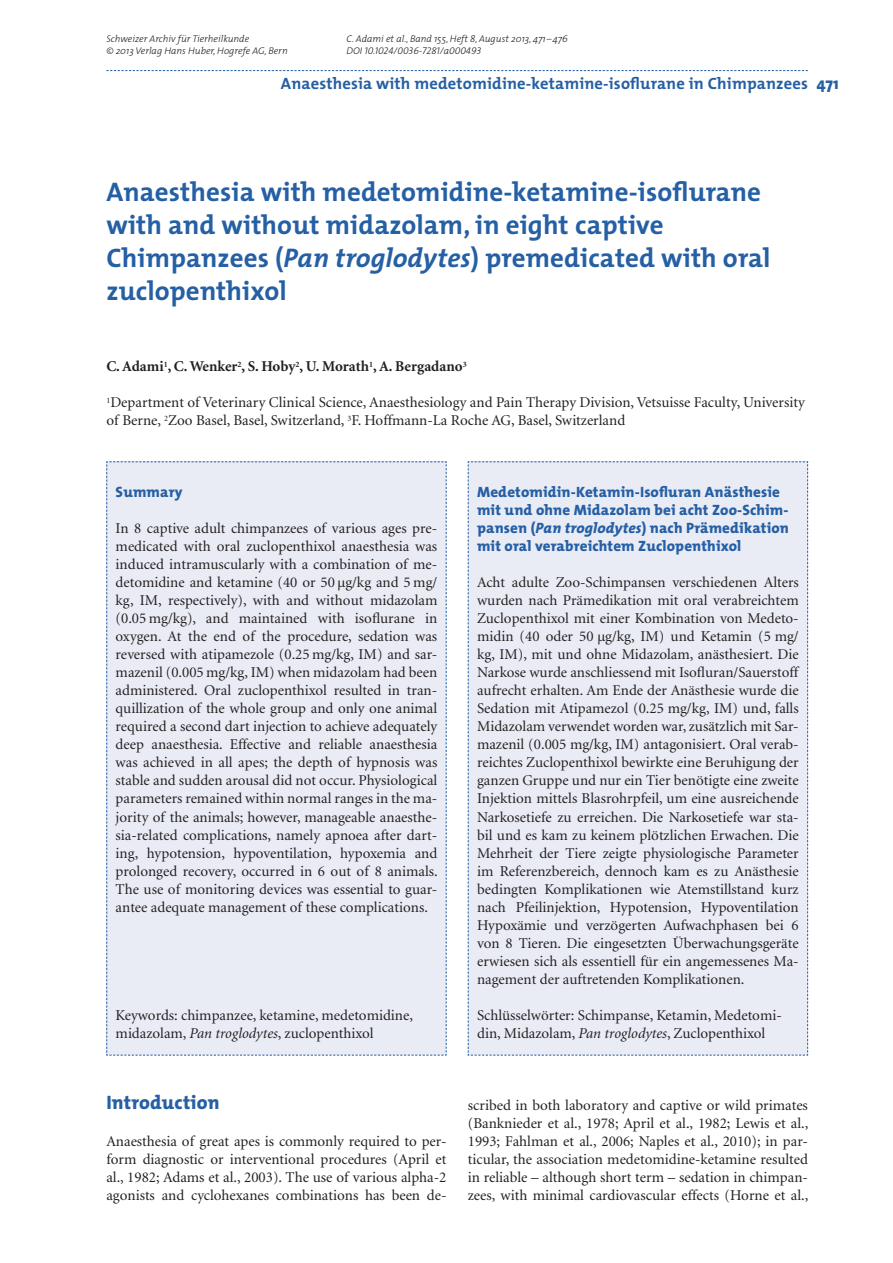
<style>
.page{position:relative;width:893px;height:1263px;background:#fff}
.page>*{position:absolute;margin:0;border:0;box-sizing:border-box;transform-origin:0 0}
.t1{font:700 27px/33px "The Mix";letter-spacing:.005em;color:#255fa4}
.t2{font:800 19.5px "The Mix";letter-spacing:.01em;color:#255fa4}
.t3{font:700 16.5px "The Mix";letter-spacing:.01em;color:#255fa4}
.t4{font:15px/18px "Minion";color:#231f20;text-align:justify}
.t5{font:800 15px/18px "The Mix";letter-spacing:.01em;color:#255fa4}
.t6{font:700 15px "Minion";color:#231f20}
.t7{font:italic 300 9.75px/12px "The Mix";color:#231f20}
.t8{font:italic 9.75px "The Mix Light Caps";color:#231f20}
.s1{font-weight:800}
.s2{font-family:"The Mix";font-weight:300}
.s3{font-style:italic}
</style>
<div class="page">
<svg style="left:106px;top:70px;width:702px;height:1px"></svg>
<div style="left:106px;top:461px;width:341px;height:595px;background:#eaecf5"></div>
<div style="left:467px;top:461px;width:341px;height:595px;background:#eaecf5"></div>
<p class="t7" style="left:106px;top:33px;width:183px">Schweizer Archiv für Tierheilkunde<br>© 2013 Verlag Hans Huber, Hogrefe AG, Bern</p>
<p class="t3" style="left:281px;top:77px;width:560px">Anaesthesia with medetomidine-ketamine-isoflurane in Chimpanzees <span class="s1">471</span></p>
<p class="t7" style="left:347px;top:33px;width:223px">C. Adami et al., Band 155, Heft 8, August 2013, 471 – 476</p>
<p class="t8" style="left:347px;top:44px;width:136px"><span class="s2">DOI</span> 10.1024/0036-7281/<span class="s2">a</span>000493</p>
<h1 class="t1" style="left:106px;top:177px;width:666px">Anaesthesia with medetomidine-ketamine-isoflurane with and without midazolam, in eight captive Chimpan zees (<span class="s3">Pan troglodytes</span>) premedicated with oral zuclopenthixol</h1>
<p class="t6" style="left:106px;top:361px;width:362px">C. Adami<sup>1</sup>, C. Wenker<sup>2</sup>, S. Hoby<sup>2</sup>, U. Morath<sup>1</sup>, A. Bergadano<sup>3</sup></p>
<p class="t4" style="left:106px;top:395px;width:700px"><sup>1</sup>Department of Veterinary Clinical Science, Anaesthesiology and Pain Therapy Division, Vetsuisse Faculty, University of Berne, <sup>2</sup>Zoo Basel, Basel, Switzerland, <sup>3</sup>F. Hoffmann-La Roche AG, Basel, Switzerland</p>
<p class="t5" style="left:116px;top:485px;width:68px">Summary</p>
<p class="t4" style="left:116px;top:521px;width:324px">In 8 captive adult chimpanzees of various ages pre&shy;medicated with oral zuclopenthixol anaesthesia was induced intramuscularly with a combination of me&shy;detomidine and ketamine (40 or 50 µg/kg and 5 mg/ kg, IM, respectively), with and without midazolam (0.05 mg/kg), and maintained with isoflurane in oxygen. At the end of the procedure, sedation was reversed with atipamezole (0.25 mg/kg, IM) and sar&shy;mazenil (0.005 mg/kg, IM) when midazolam had been administered. Oral zuclopenthixol resulted in tran&shy;quillization of the whole group and only one animal required a second dart injection to achieve adequately deep anaesthesia. Effective and reliable anaesthesia was achieved in all apes; the depth of hypnosis was stable and sudden arousal did not occur. Physiological parameters remained within normal ranges in the ma&shy;jority of the animals; however, manageable anaesthe&shy;sia-related complications, namely apnoea after dart&shy;ing, hypotension, hypoventilation, hypoxemia and prolonged recovery, occurred in 6 out of 8 animals.<br>The use of monitoring devices was essential to guar&shy;antee adequate management of these complications.</p>
<p class="t4" style="left:116px;top:1007px;width:299px">Keywords: chimpanzee, ketamine, medetomidine, midazolam, <span class="s3">Pan troglodytes</span>, zuclopenthixol</p>
<h2 class="t2" style="left:106px;top:1095px;width:115px">Introduction</h2>
<p class="t4" style="left:106px;top:1133px;width:342px">Anaesthesia of great apes is commonly required to per&shy;form diagnostic or interventional procedures (April et al., 1982; Adams et al., 2003). The use of various alpha-2 agonists and cyclohexanes combinations has been de-</p>
<p class="t5" style="left:477px;top:485px;width:313px">Medetomidin-Ketamin-Isofluran Anästhesie mit und ohne Midazolam bei acht Zoo-Schim&shy;pansen (<span class="s3">Pan troglodytes</span>) nach Prämedikation mit oral verabreichtem Zuclopenthixol</p>
<p class="t4" style="left:477px;top:575px;width:323px">Acht adulte Zoo-Schimpansen verschiedenen Alters wurden nach Prämedikation mit oral verabreichtem Zuclopenthixol mit einer Kombination von Medeto&shy;midin (40 oder 50 µg/kg, IM) und Ketamin (5 mg/ kg, IM), mit und ohne Midazolam, anästhesiert. Die Narkose wurde anschliessend mit Isofluran/Sauerstoff aufrecht erhalten. Am Ende der Anästhesie wurde die Sedation mit Atipamezol (0.25 mg/kg, IM) und, falls Midazolam verwendet worden war, zusätzlich mit Sar&shy;mazenil (0.005 mg/kg, IM) antagonisiert. Oral verab&shy;reichtes Zuclopenthixol bewirkte eine Beruhigung der ganzen Gruppe und nur ein Tier benötigte eine zweite Injektion mittels Blasrohrpfeil, um eine ausreichende Narkosetiefe zu erreichen. Die Narkosetiefe war sta&shy;bil und es kam zu keinem plötzlichen Erwachen. Die Mehrheit der Tiere zeigte physiologische Parameter im Referenzbereich, dennoch kam es zu Anästhesie bedingten Komplikationen wie Atemstillstand kurz nach Pfeilinjektion, Hypotension, Hypoventilation Hypoxämie und verzögerten Aufwachphasen bei 6 von 8 Tieren. Die eingesetzten Überwachungsgeräte erwiesen sich als essentiell für ein angemessenes Ma&shy;nagement der auftretenden Komplikationen.</p>
<p class="t4" style="left:477px;top:1007px;width:306px">Schlüsselwörter: Schimpanse, Ketamin, Medetomi&shy;din, Midazolam, <span class="s3">Pan troglodytes</span>, Zuclopenthixol</p>
<p class="t4" style="left:468px;top:1097px;width:342px">scribed in both laboratory and captive or wild primates (Banknieder et al., 1978; April et al., 1982; Lewis et al., 1993; Fahlman et al., 2006; Naples et al., 2010); in par&shy;ticular, the association medetomidine-ketamine resulted in reliable – although short term – sedation in chimpan&shy;zees, with minimal cardiovascular effects (Horne et al.,</p>
</div>
